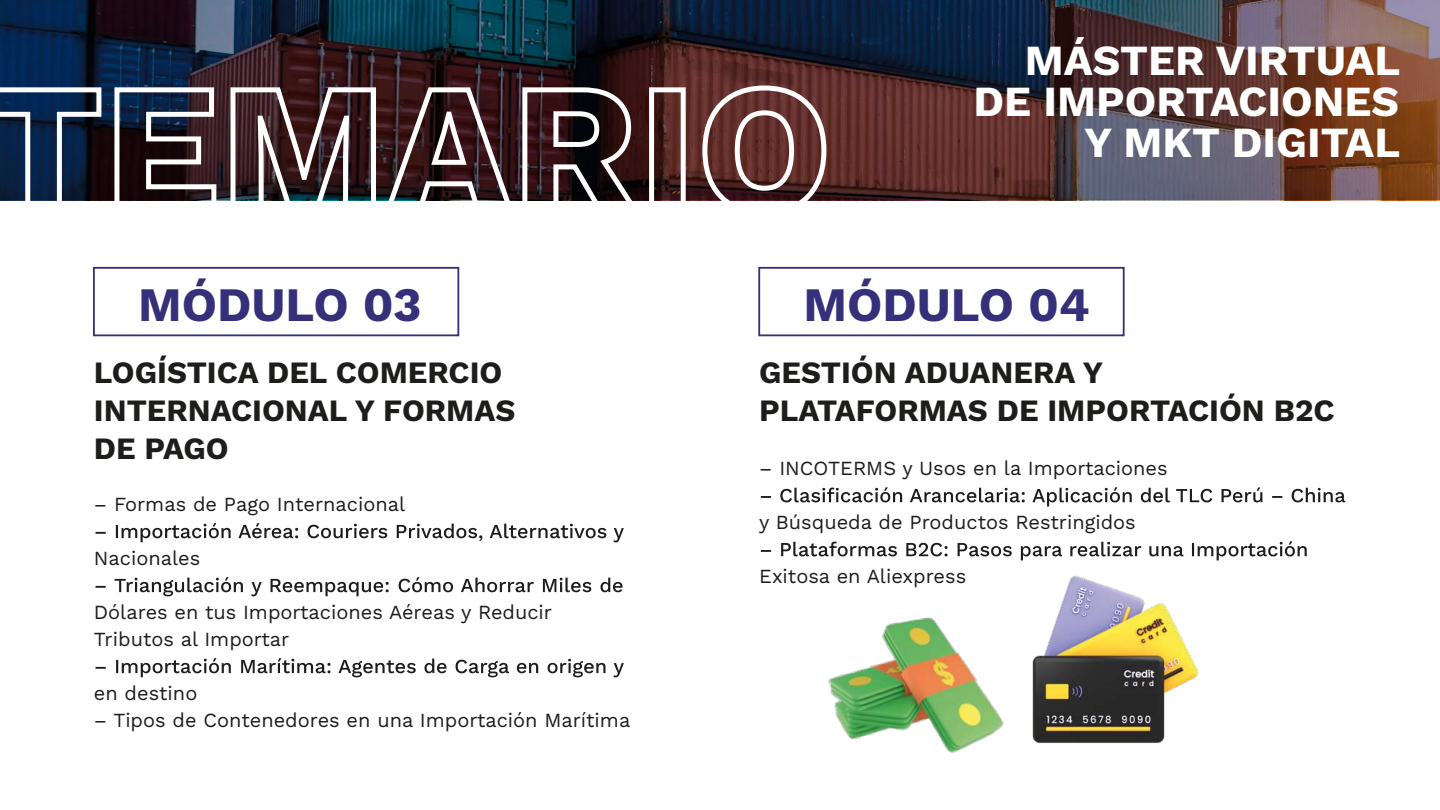
<style>
.page{position:relative;width:1440px;height:810px;background:#fff}
.page>*{position:absolute;margin:0;border:0;box-sizing:border-box;transform-origin:0 0}
.t1{font:48px "Work Sans";color:#36307a}
.t2{font:42.9px/41px "Work Sans";color:#fff;text-align:right}
.t3{font:31px/38px "Work Sans";color:#1d1d1c}
.t4{font:20px/27px "Work Sans";color:#1d1d1c}
</style>
<div class="page">
<img style="left:0;top:0;width:1440px;height:200px">
<svg style="left:96px;top:523px;width:528px;height:19px"></svg>
<svg style="left:96px;top:577px;width:527px;height:19px"></svg>
<svg style="left:96px;top:658px;width:528px;height:19px"></svg>
<svg style="left:761px;top:487px;width:584px;height:19px"></svg>
<svg style="left:761px;top:541px;width:546px;height:19px"></svg>
<div style="left:758px;top:267px;width:367px;height:69px;border:2px solid #36307a"></div>
<div style="left:93px;top:267px;width:366px;height:69px;border:2px solid #36307a"></div>
<svg style="left:0;top:85px;width:104px;height:116px"></svg>
<svg style="left:112px;top:85px;width:107px;height:116px"></svg>
<svg style="left:228px;top:85px;width:415px;height:116px"></svg>
<div style="left:649px;top:87px;width:37px;height:127px;border:5px solid #fff"></div>
<svg style="left:700px;top:83px;width:129px;height:118px"></svg>
<img style="left:1032px;top:575px;width:166px;height:168px">
<img style="left:828px;top:617px;width:176px;height:136px">
<h2 class="t2" style="left:973px;top:38px;width:428px">MÁSTER VIRTUAL<br>DE IMPORTACIONES<br>Y MKT DIGITAL</h2>
<h1 class="t1" style="left:138px;top:268px;width:285px">MÓDULO 03</h1>
<h1 class="t1" style="left:803px;top:268px;width:288px">MÓDULO 04</h1>
<h3 class="t3" style="left:759px;top:352px;width:577px">GESTIÓN ADUANERA Y<br>PLATAFORMAS DE IMPORTACIÓN B2C</h3>
<h3 class="t3" style="left:94px;top:352px;width:423px">LOGÍSTICA DEL COMERCIO<br>INTERNACIONAL Y FORMAS<br>DE PAGO</h3>
<p class="t4" style="left:759px;top:454px;width:410px">– INCOTERMS y Usos en la Importaciones</p>
<p class="t4" style="left:759px;top:508px;width:378px">y Búsqueda de Productos Restringidos</p>
<p class="t4" style="left:759px;top:562px;width:208px">Exitosa en Aliexpress</p>
<p class="t4" style="left:94px;top:490px;width:313px">– Formas de Pago Internacional</p>
<p class="t4" style="left:94px;top:544px;width:108px">Nacionales</p>
<p class="t4" style="left:94px;top:598px;width:460px">Dólares en tus Importaciones Aéreas y Reducir<br>Tributos al Importar</p>
<p class="t4" style="left:94px;top:679px;width:105px">en destino</p>
<p class="t4" style="left:94px;top:706px;width:538px">– Tipos de Contenedores en una Importación Marítima</p>
</div>
